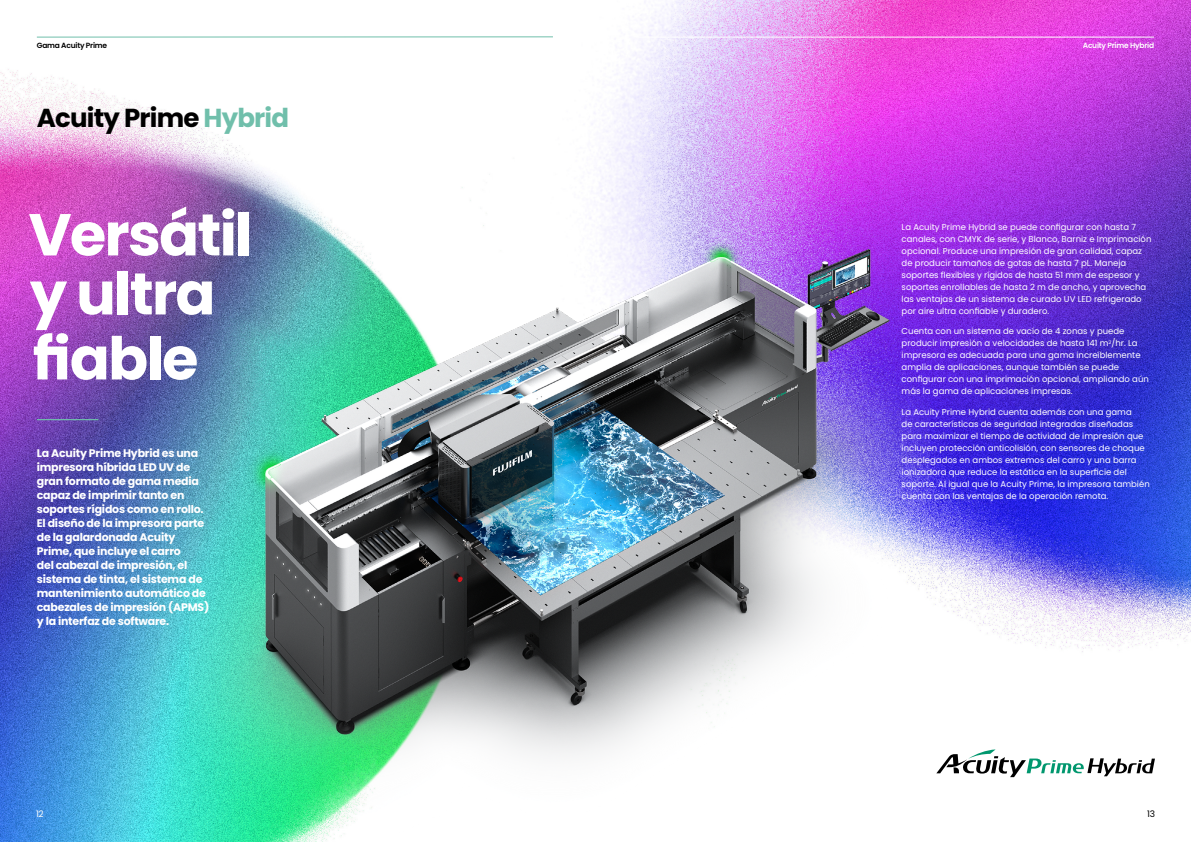
<style>
.page{position:relative;width:1191px;height:842px;background:#fff}
.page>*{position:absolute;margin:0;border:0;box-sizing:border-box;transform-origin:0 0}
.t1{font:700 59px/59px "Poppins";letter-spacing:-.03em;color:#fff}
.t2{font:700 26px "Poppins";letter-spacing:-.03em;color:#000}
.t3{font:700 11px/14px "Poppins";letter-spacing:-.02em;color:#fff}
.t4{font:9px "Poppins";color:#fff}
.t5{font:9px "Poppins";color:#000}
.t6{font:8.5px/12px "Poppins";color:#fff}
.t7{font:600 7.5px "Poppins";letter-spacing:-.03em;color:#fff}
.t8{font:600 7.5px "Poppins";letter-spacing:-.03em;color:#000}
.s1{color:#70bfab}
</style>
<div class="page">
<img style="left:0;top:0;width:1191px;height:842px">
<img style="left:190px;top:184px;width:739px;height:648px">
<hr style="left:37px;top:419px;width:61px;height:1px;background:#70bfab">
<hr style="left:638px;top:37px;width:516px;height:1px;background:#fff">
<hr style="left:37px;top:36px;width:516px;height:2px;background:#70bfab">
<svg style="left:936px;top:749px;width:219px;height:28px"></svg>
<p class="t8" style="left:37px;top:41px;width:72px">Gama Acuity Prime</p>
<p class="t7" style="left:1082px;top:41px;width:73px">Acuity Prime Hybrid</p>
<p class="t2" style="left:37px;top:102px;width:254px">Acuity Prime <span class="s1">Hybrid</span></p>
<p class="t1" style="left:29px;top:206px;width:226px">Versátil y ultra</p>
<p class="t1" style="left:33px;top:330px;width:167px">fiable</p>
<p class="t3" style="left:37px;top:447px;width:174px">La Acuity Prime Hybrid es una impresora híbrida LED UV de gran formato de gama media capaz de imprimir tanto en soportes rígidos como en rollo.<br>El diseño de la impresora parte de la galardonada Acuity<br>Prime, que incluye el carro<br>del cabezal de impresión, el sistema de tinta, el sistema de mantenimiento automático de cabezales de impresión (APMS) y la interfaz de software.</p>
<p class="t6" style="left:901px;top:221px;width:251px">La Acuity Prime Hybrid se puede configurar con hasta 7 canales, con CMYK de serie, y Blanco, Barniz e Imprimación opcional. Produce una impresión de gran calidad, capaz de producir tamaños de gotas de hasta 7 pL. Maneja soportes flexibles y rígidos de hasta 51 mm de espesor y soportes enrollables de hasta 2 m de ancho, y aprovecha las ventajas de un sistema de curado UV LED refrigerado por aire ultra confiable y duradero.</p>
<p class="t6" style="left:901px;top:325px;width:249px">Cuenta con un sistema de vacío de 4 zonas y puede producir impresión a velocidades de hasta 141 m<sup>2</sup>/hr. La impresora es adecuada para una gama increíblemente amplia de aplicaciones, aunque también se puede configurar con una imprimación opcional, ampliando aún más la gama de aplicaciones impresas.</p>
<p class="t6" style="left:901px;top:406px;width:250px">La Acuity Prime Hybrid cuenta además con una gama<br>de características de seguridad integradas diseñadas para maximizar el tiempo de actividad de impresión que incluyen protección anticolisión, con sensores de choque desplegados en ambos extremos del carro y una barra ionizadora que reduce la estática en la superficie del soporte. Al igual que la Acuity Prime, la impresora también cuenta con las ventajas de la operación remota.</p>
<p class="t4" style="left:36px;top:809px;width:9px">12</p>
<p class="t5" style="left:1147px;top:809px;width:9px">13</p>
</div>
